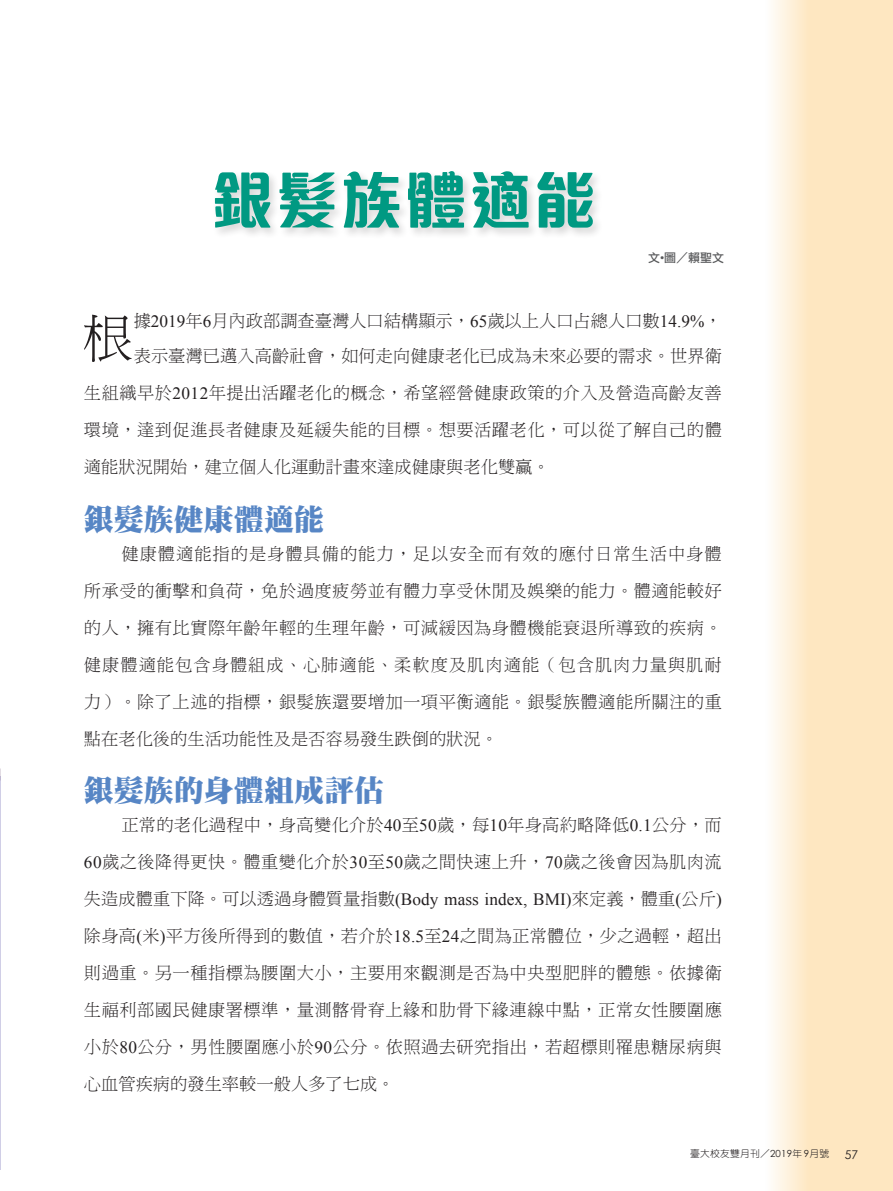
<style>
.page{position:relative;width:893px;height:1191px;background:#fff}
.page>*{position:absolute;margin:0;border:0;box-sizing:border-box;transform-origin:0 0}
.圖說{font:800 64.5px "M Qing Hua HK";color:#009982}
.內文字首放大{font:51.75px "DF Ming Std W3";color:#231f20}
.內文-中標{font:30px "DF Ming Std W12";color:#5786c5}
.內文11_5{font:17.25px/37px "DF Ming Std W3";letter-spacing:.025em;color:#231f20;text-align:justify}
.內文字首放大-2{font:17.25px/37px "DF Ming Std W3";letter-spacing:.005em;color:#231f20}
.作者{font:12px "DF Li Hei Std W5";color:#57585a}
.t1{font:12px "Century Gothic";color:#231f20}
.t2{font:9.75px "DF Yuan Std W3";letter-spacing:.025em;color:#231f20}
.s1{font-family:"Arial"}
.s2{font-family:"Times New Roman"}
.s3{font-family:"Century Gothic"}
</style>
<div class="page">
<svg style="left:773px;top:0;width:120px;height:1191px;background:#feeac9"></svg>
<hr style="left:0;top:776px;width:1px;height:393px;background:#d0cee6">
<div style="left:212px;top:169px;width:392px;height:70px;background:#231f20;opacity:.18"></div>
<p class="圖說" style="left:210px;top:155px;width:389px">銀髮族體適能</p>
<p class="作者" style="left:648px;top:251px;width:78px">文<span class="s1">•</span>圖／賴聖文</p>
<p class="內文字首放大" style="left:82px;top:310px;width:53px">根</p>
<p class="內文字首放大-2" style="left:134px;top:304px;width:590px;line-height:34.5px">據<span class="s2">2019</span>年<span class="s2">6</span>月內政部調查臺灣人口結構顯示，<span class="s2">65</span>歲以上人口占總人口數<span class="s2">14.9%</span>，表示臺灣已邁入高齡社會，如何走向健康老化已成為未來必要的需求。世界衛</p>
<p class="內文字首放大-2" style="left:84px;top:374px;width:639px;text-align:justify">生組織早於<span class="s2">2012</span>年提出活躍老化的概念，希望經營健康政策的介入及營造高齡友善環境，達到促進長者健康及延緩失能的目標。想要活躍老化，可以從了解自己的體適能狀況開始，建立個人化運動計畫來達成健康與老化雙贏。</p>
<p class="內文-中標" style="left:84px;top:502px;width:241px">銀髮族健康體適能</p>
<p class="內文11_5" style="left:84px;top:534px;width:639px;text-indent:38px">健康體適能指的是身體具備的能力，足以安全而有效的應付日常生活中身體所承受的衝擊和負荷，免於過度疲勞並有體力享受休閒及娛樂的能力。體適能較好的人，擁有比實際年齡年輕的生理年齡，可減緩因為身體機能衰退所導致的疾病。健康體適能包含身體組成、心肺適能、柔軟度及肌肉適能（包含肌肉力量與肌耐力）。除了上述的指標，銀髮族還要增加一項平衡適能。銀髮族體適能所關注的重點在老化後的生活功能性及是否容易發生跌倒的狀況。</p>
<p class="內文-中標" style="left:84px;top:774px;width:301px">銀髮族的身體組成評估</p>
<p class="內文11_5" style="left:84px;top:806px;width:639px;text-indent:38px">正常的老化過程中，身高變化介於<span class="s2">40</span>至<span class="s2">50</span>歲，每<span class="s2">10</span>年身高約略降低<span class="s2">0.1</span>公分，而<span class="s2">60</span>歲之後降得更快。體重變化介於<span class="s2">30</span>至<span class="s2">50</span>歲之間快速上升，<span class="s2">70</span>歲之後會因為肌肉流失造成體重下降。可以透過身體質量指數<span class="s2">(Body mass index, BMI)</span>來定義，體重<span class="s2">(</span>公斤<span class="s2">)</span>除身高<span class="s2">(</span>米<span class="s2">)</span>平方後所得到的數值，若介於<span class="s2">18.5</span>至<span class="s2">24</span>之間為正常體位，少之過輕，超出則過重。另一種指標為腰圍大小，主要用來觀測是否為中央型肥胖的體態。依據衛生福利部國民健康署標準，量測髂骨脊上緣和肋骨下緣連線中點，正常女性腰圍應小於<span class="s2">80</span>公分，男性腰圍應小於<span class="s2">90</span>公分。依照過去研究指出，若超標則罹患糖尿病與心血管疾病的發生率較一般人多了七成。</p>
<p class="t2" style="left:690px;top:1148px;width:141px">臺大校友雙月刊／<span class="s3">2019</span>年<span class="s3">9</span>月號</p>
<p class="t1" style="left:845px;top:1146px;width:15px">57</p>
</div>
